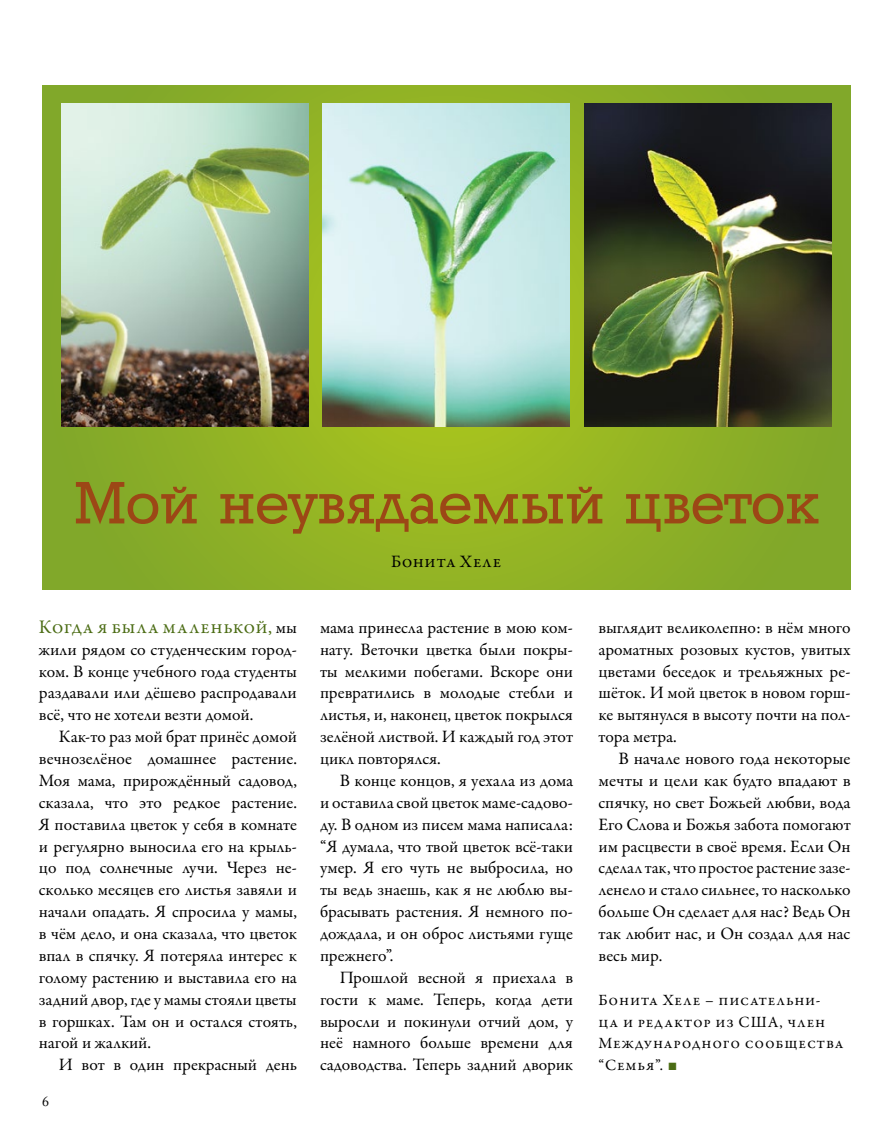
<style>
.page{position:relative;width:893px;height:1141px;background:#fff}
.page>*{position:absolute;margin:0;border:0;box-sizing:border-box;transform-origin:0 0}
.t1{font:54.25px "Pro UN";color:#9c4716}
.t2{font:19.25px "Garamond Premr Pro";letter-spacing:.145em;color:#4b6c14}
.t3{font:17.5px/21.9px "Garamond Premr Pro";color:#000;text-align:justify}
.t4{font:15.75px/21.9px "Garamond Premr Pro";letter-spacing:.135em;color:#000}
.t5{font:14px "Adobe Caslon Pro";color:#000}
.s1{font-size:17.5px;color:#000}
.s2{font-family:"Arial";color:#4b6c14}
</style>
<div class="page">
<svg style="left:42px;top:86px;width:808px;height:504px;background:#8daf26"></svg>
<img style="left:584px;top:103px;width:247px;height:323px">
<img style="left:323px;top:103px;width:247px;height:323px">
<img style="left:61px;top:103px;width:247px;height:323px">
<h1 class="t1" style="left:74px;top:471px;width:747px">Мой неувядаемый цветок</h1>
<p class="t3" style="left:391px;top:551px;width:112px">Бонита Хеле</p>
<p class="t2" style="left:39px;top:615px;width:259px">Когда я была маленькой, <span class="s1">мы</span></p>
<p class="t3" style="left:39px;top:639px;width:259px">жили рядом со студенческим город&shy;ком. В конце учебного года студенты раздавали или дёшево распродавали всё, что не хотели везти домой.</p>
<p class="t3" style="left:39px;top:726px;width:259px;text-indent:20px">Как-то раз мой брат принёс домой вечнозелёное домашнее растение.<br>Моя мама, прирождённый садовод, сказала, что это редкое растение.<br>Я поставила цветок у себя в комнате и регулярно выносила его на крыль&shy;цо под солнечные лучи. Через не&shy;сколько месяцев его листья завяли и начали опадать. Я спросила у мамы, в чём дело, и она сказала, что цветок впал в спячку. Я потеряла интерес к голому растению и выставила его на задний двор, где у мамы стояли цветы в горшках. Там он и остался стоять, нагой и жалкий.</p>
<p class="t3" style="left:59px;top:1054px;width:240px">И вот в один прекрасный день</p>
<p class="t5" style="left:42px;top:1093px;width:8px">6</p>
<p class="t3" style="left:320px;top:617px;width:255px">мама принесла растение в мою ком&shy;нату. Веточки цветка были покры&shy;ты мелкими побегами. Вскоре они превратились в молодые стебли и листья, и, наконец, цветок покрылся зелёной листвой. И каждый год этот цикл повторялся.</p>
<p class="t3" style="left:320px;top:770px;width:255px;text-indent:20px">В конце концов, я уехала из дома и оставила свой цветок маме-садово&shy;ду. В одном из писем мама написала: “Я думала, что твой цветок всё-таки умер. Я его чуть не выбросила, но ты ведь знаешь, как я не люблю вы&shy;брасывать растения. Я немного по&shy;дождала, и он оброс листьями гуще прежнего”.</p>
<p class="t3" style="left:320px;top:967px;width:254px;text-indent:20px">Прошлой весной я приехала в гости к маме. Теперь, когда дети выросли и покинули отчий дом, у неё намного больше времени для садоводства. Теперь задний дворик</p>
<p class="t3" style="left:598px;top:617px;width:254px">выглядит великолепно: в нём много ароматных розовых кустов, увитых цветами беседок и трельяжных ре&shy;шёток. И мой цветок в новом горш&shy;ке вытянулся в высоту почти на пол&shy;тора метра.</p>
<p class="t3" style="left:598px;top:748px;width:254px;text-indent:20px">В начале нового года некоторые мечты и цели как будто впадают в спячку, но свет Божьей любви, вода Его Слова и Божья забота помогают им расцвести в своё время. Если Он сделал так, что простое растение зазе&shy;ленело и стало сильнее, то насколько больше Он сделает для нас? Ведь Он так любит нас, и Он создал для нас весь мир.</p>
<p class="t4" style="left:598px;top:989px;width:244px">Бонита Хеле – писательни&shy;ца и редактор из США, член<br>Международного сообщества “Семья”. <span class="s2">■</span></p>
</div>
